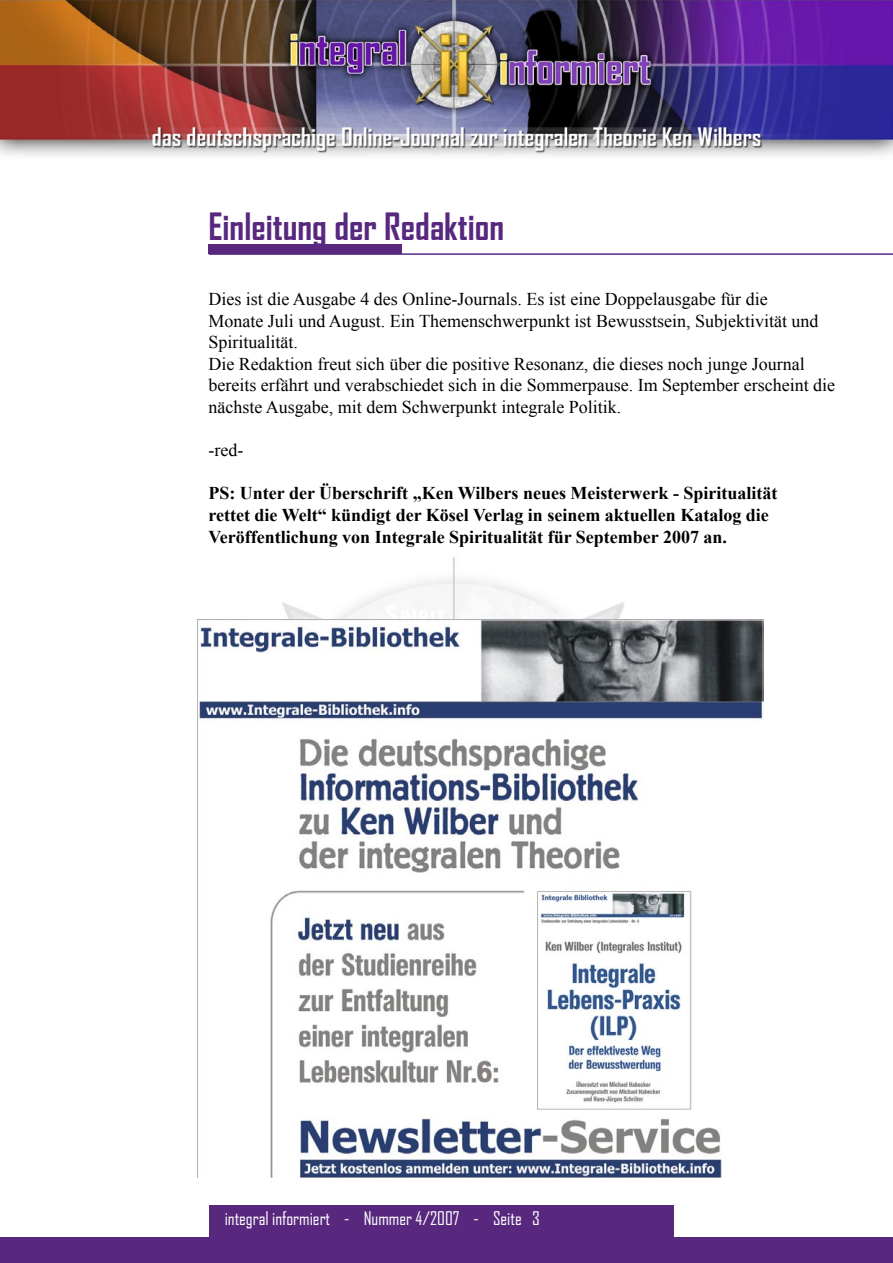
<style>
.page{position:relative;width:893px;height:1263px;background:#fff}
.page>*{position:absolute;margin:0;border:0;box-sizing:border-box;transform-origin:0 0}
.t1{font:700 36px "Agency FB";color:#58287f}
.t2{font:18px/21.6px "Times New Roman";color:#000}
.t3{font:700 18px/21.6px "Times New Roman";color:#000}
.t4{font:18px "Agency FB";color:#fff}
</style>
<div class="page">
<img style="left:212px;top:557px;width:488px;height:63px">
<div style="left:0;top:1238px;width:893px;height:25px;background:#58287f"></div>
<div style="left:209px;top:1205px;width:465px;height:32px;background:#58287f"></div>
<img style="left:0;top:0;width:893px;height:156px">
<div style="left:208px;top:244px;width:194px;height:10px;background:#58287f"></div>
<hr style="left:209px;top:253px;width:684px;height:2px;background:#58287f">
<img style="left:197px;top:620px;width:566px;height:558px">
<h1 class="t1" style="left:208px;top:204px;width:297px">Einleitung der Redaktion</h1>
<p class="t2" style="left:208px;top:288px;width:628px">Dies ist die Ausgabe 4 des Online-Journals. Es ist eine Doppelausgabe für die<br>Monate Juli und August. Ein Themenschwerpunkt ist Bewusstsein, Subjektivität und Spiritualität.<br>Die Redaktion freut sich über die positive Resonanz, die dieses noch junge Journal bereits erfährt und verabschiedet sich in die Sommerpause. Im September erscheint die nächste Ausgabe, mit dem Schwerpunkt integrale Politik.</p>
<p class="t2" style="left:208px;top:439px;width:36px">-red-</p>
<p class="t3" style="left:208px;top:482px;width:571px">PS: Unter der Überschrift „Ken Wilbers neues Meisterwerk - Spiritualität rettet die Welt“ kündigt der Kösel Verlag in seinem aktuellen Katalog die<br>Veröffentlichung von Integrale Spiritualität für September 2007 an.</p>
<p class="t4" style="left:225px;top:1207px;width:317px">integral informiert - Nummer 4/2007 - Seite 3</p>
</div>
